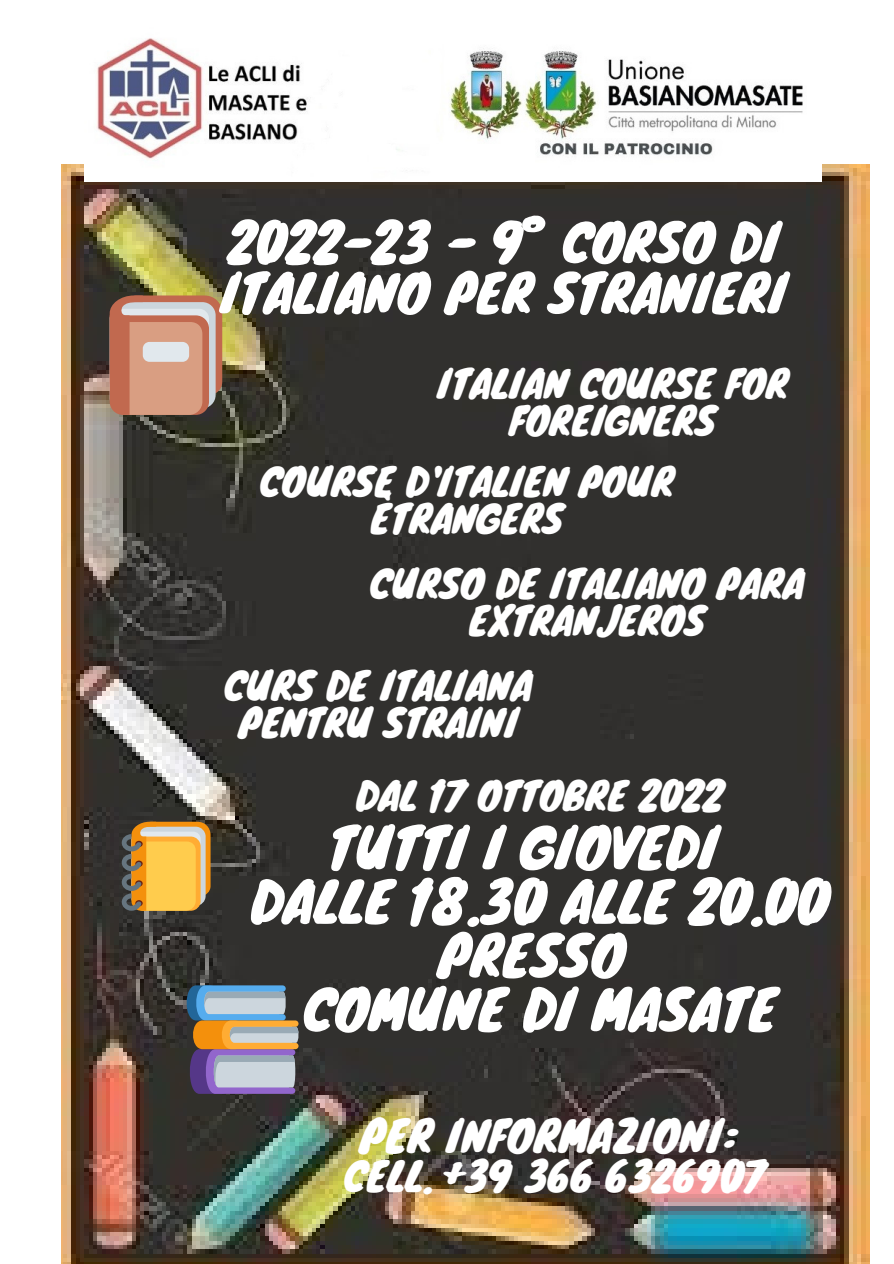
<style>
.page{position:relative;width:894px;height:1264px;background:#fff}
.page>*{position:absolute;margin:0;border:0;box-sizing:border-box;transform-origin:0 0}
.t1{font:54.3px "Knewave";color:#fff}
.t2{font:51px/50.7px "Knewave";color:#fff}
.t3{font:42.75px "Knewave";color:#fff}
.t4{font:39.3px "Knewave";color:#fff}
.t5{font:37.8px/37.2px "Knewave";color:#fff;text-align:center}
</style>
<div class="page">
<img style="left:62px;top:165px;width:807px;height:1098px">
<img style="left:85px;top:38px;width:736px;height:143px">
<svg style="left:110px;top:295px;width:112px;height:120px;background:#ca907a"></svg>
<div style="left:143px;top:342px;width:46px;height:20px;background:#e1e8ed;border-radius:7px"></div>
<svg style="left:122px;top:821px;width:88px;height:89px;background:#d7a951"></svg>
<svg style="left:183px;top:985px;width:116px;height:108px;background:#9b979d"></svg>
<h2 class="t2" style="left:220px;top:215px;width:568px">2022-23 - 9° CORSO DI<br>ITALIANO PER STRANIERI</h2>
<p class="t5" style="left:437px;top:363px;width:352px">ITALIAN COURSE FOR<br>FOREIGNERS</p>
<p class="t5" style="left:260px;top:461px;width:415px">COURSE D'ITALIEN POUR<br>ÈTRANGERS</p>
<p class="t5" style="left:370px;top:563px;width:436px">CURSO DE ITALIANO PARA<br>EXTRANJEROS</p>
<p class="t5" style="left:224px;top:665px;width:310px">CURS DE ITALIANA<br>PENTRU STRAINI</p>
<p class="t5" style="left:356px;top:775px;width:368px">DAL 17 OTTOBRE 2022</p>
<h1 class="t1" style="left:327px;top:803px;width:392px">TUTTI I GIOVEDI</h1>
<h1 class="t1" style="left:251px;top:857px;width:579px">DALLE 18.30 ALLE 20.00</h1>
<h1 class="t1" style="left:437px;top:911px;width:189px">PRESSO</h1>
<h1 class="t1" style="left:303px;top:965px;width:475px">COMUNE DI MASATE</h1>
<p class="t3" style="left:359px;top:1101px;width:378px">PER INFORMAZIONI:</p>
<p class="t4" style="left:344px;top:1144px;width:422px">CELL. +39 366 6326907</p>
</div>
